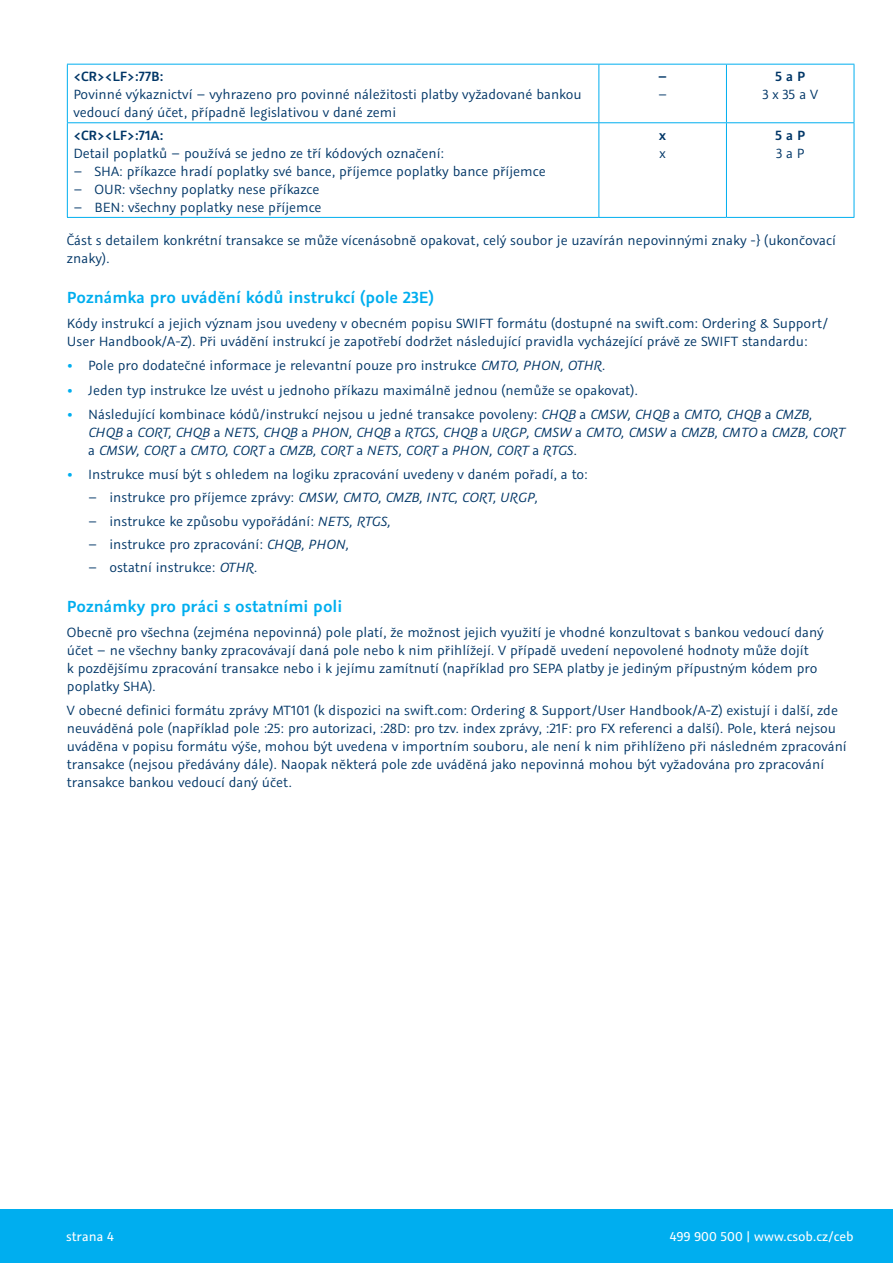
<style>
.page{position:relative;width:893px;height:1263px;background:#fff}
.page>*{position:absolute;margin:0;border:0;box-sizing:border-box;transform-origin:0 0}
.podnadpis_x_x_x{font:600 18px "Graublau Sans";color:#00aeef}
.normal_text{font:15px/18px "Graublau Sans";color:#003667}
.normal_text_tabulka{font:15px/18px "Graublau Sans";color:#003667}
.normal_text-2{font:italic 15px/18px "Graublau Sans";color:#003667}
.normal_text_tabulka-2{font:600 15px "Graublau Sans";color:#003667}
.t1{font:14.4px "Graublau Sans";color:#fff}
.s1{font-weight:700;color:#00aeef}
.s2{font-style:italic}
.s3{font-weight:700;font-style:normal;color:#00aeef}
.s4{font-style:normal}
</style>
<div class="page">
<div style="left:0;top:1209px;width:893px;height:54px;background:#00aeef"></div>
<hr style="left:67px;top:64px;width:532px;height:1px;background:#00aeef">
<hr style="left:67px;top:65px;width:1px;height:57px;background:#00aeef">
<hr style="left:67px;top:122px;width:532px;height:1px;background:#00aeef">
<hr style="left:67px;top:123px;width:1px;height:94px;background:#00aeef">
<hr style="left:67px;top:217px;width:532px;height:1px;background:#00aeef">
<hr style="left:599px;top:64px;width:127px;height:1px;background:#00aeef">
<hr style="left:598px;top:65px;width:1px;height:57px;background:#00aeef">
<hr style="left:599px;top:122px;width:127px;height:1px;background:#00aeef">
<hr style="left:598px;top:123px;width:1px;height:94px;background:#00aeef">
<hr style="left:599px;top:217px;width:127px;height:1px;background:#00aeef">
<hr style="left:726px;top:64px;width:128px;height:1px;background:#00aeef">
<hr style="left:726px;top:65px;width:1px;height:57px;background:#00aeef">
<hr style="left:854px;top:65px;width:1px;height:57px;background:#00aeef">
<hr style="left:726px;top:122px;width:128px;height:1px;background:#00aeef">
<hr style="left:726px;top:123px;width:1px;height:94px;background:#00aeef">
<hr style="left:854px;top:123px;width:1px;height:94px;background:#00aeef">
<hr style="left:726px;top:217px;width:128px;height:1px;background:#00aeef">
<p class="normal_text_tabulka-2" style="left:73px;top:67px;width:92px">&lt;CR&gt;&lt;LF&gt;:77B:</p>
<p class="normal_text_tabulka" style="left:73px;top:85px;width:510px">Povinné výkaznictví – vyhrazeno pro povinné náležitosti platby vyžadované bankou vedoucí daný účet, případně legislativou v dané zemi</p>
<p class="normal_text_tabulka-2" style="left:73px;top:125px;width:92px">&lt;CR&gt;&lt;LF&gt;:71A:</p>
<p class="normal_text_tabulka" style="left:73px;top:144px;width:372px">Detail poplatků – používá se jedno ze tří kódových označení:</p>
<p class="normal_text_tabulka" style="left:73px;top:162px;width:474px">– SHA: příkazce hradí poplatky své bance, příjemce poplatky bance příjemce</p>
<p class="normal_text_tabulka" style="left:73px;top:180px;width:248px">– OUR: všechny poplatky nese příkazce</p>
<p class="normal_text_tabulka" style="left:73px;top:198px;width:250px">– BEN: všechny poplatky nese příjemce</p>
<p class="normal_text_tabulka-2" style="left:658px;top:67px;width:11px">–</p>
<p class="normal_text_tabulka" style="left:658px;top:85px;width:11px">–</p>
<p class="normal_text_tabulka-2" style="left:659px;top:125px;width:8px">x</p>
<p class="normal_text_tabulka" style="left:660px;top:144px;width:8px">x</p>
<p class="normal_text_tabulka-2" style="left:775px;top:67px;width:32px">5 a P</p>
<p class="normal_text_tabulka" style="left:762px;top:85px;width:57px">3 x 35 a V</p>
<p class="normal_text_tabulka-2" style="left:775px;top:125px;width:32px">5 a P</p>
<p class="normal_text_tabulka" style="left:776px;top:144px;width:30px">3 a P</p>
<p class="normal_text" style="left:67px;top:231px;width:770px">Část s detailem konkrétní transakce se může vícenásobně opakovat, celý soubor je uzavírán nepovinnými znaky -} (ukončovací znaky).</p>
<p class="podnadpis_x_x_x" style="left:67px;top:286px;width:368px">Poznámka pro uvádění kódů instrukcí (pole 23E)</p>
<p class="normal_text" style="left:67px;top:314px;width:763px">Kódy instrukcí a jejich význam jsou uvedeny v obecném popisu SWIFT formátu (dostupné na swift.com: Ordering &amp; Support/<br>User Handbook/A-Z). Při uvádění instrukcí je zapotřebí dodržet následující pravidla vycházející právě ze SWIFT standardu:</p>
<p class="normal_text" style="left:67px;top:356px;width:540px"><span class="s1">•</span> Pole pro dodatečné informace je relevantní pouze pro instrukce <span class="s2">CMTO, PHON, OTHR</span>.</p>
<p class="normal_text" style="left:67px;top:381px;width:572px"><span class="s1">•</span> Jeden typ instrukce lze uvést u jednoho příkazu maximálně jednou (nemůže se opakovat).</p>
<p class="normal_text-2" style="left:88px;top:405px;width:758px;text-indent:-21px"><span class="s3">•</span> <span class="s4">Následující kombinace kódů/instrukcí nejsou u jedné transakce povoleny:</span> CHQB <span class="s4">a</span> CMSW, CHQB <span class="s4">a</span> CMTO, CHQB <span class="s4">a</span> CMZB,<br>CHQB <span class="s4">a</span> CORT, CHQB <span class="s4">a</span> NETS, CHQB <span class="s4">a</span> PHON, CHQB <span class="s4">a</span> RTGS, CHQB <span class="s4">a</span> URGP, CMSW <span class="s4">a</span> CMTO, CMSW <span class="s4">a</span> CMZB, CMTO <span class="s4">a</span> CMZB, CORT <span class="s4">a</span> CMSW, CORT <span class="s4">a</span> CMTO, CORT <span class="s4">a</span> CMZB, CORT <span class="s4">a</span> NETS, CORT <span class="s4">a</span> PHON, CORT <span class="s4">a</span> RTGS<span class="s4">.</span></p>
<p class="normal_text" style="left:67px;top:465px;width:522px"><span class="s1">•</span> Instrukce musí být s ohledem na logiku zpracování uvedeny v daném pořadí, a to:</p>
<p class="normal_text-2" style="left:88px;top:489px;width:452px"><span class="s4">– instrukce pro příjemce zprávy:</span> CMSW, CMTO, CMZB, INTC, CORT, URGP,</p>
<p class="normal_text" style="left:88px;top:512px;width:304px">– instrukce ke způsobu vypořádání: <span class="s2">NETS, RTGS,</span></p>
<p class="normal_text" style="left:88px;top:535px;width:262px">– instrukce pro zpracování: <span class="s2">CHQB, PHON,</span></p>
<p class="normal_text" style="left:88px;top:558px;width:171px">– ostatní instrukce: <span class="s2">OTHR</span>.</p>
<p class="podnadpis_x_x_x" style="left:67px;top:595px;width:277px">Poznámky pro práci s ostatními poli</p>
<p class="normal_text" style="left:67px;top:623px;width:758px">Obecně pro všechna (zejména nepovinná) pole platí, že možnost jejich využití je vhodné konzultovat s bankou vedoucí daný účet – ne všechny banky zpracovávají daná pole nebo k nim přihlížejí. V případě uvedení nepovolené hodnoty může dojít<br>k pozdějšímu zpracování transakce nebo i k jejímu zamítnutí (například pro SEPA platby je jediným přípustným kódem pro poplatky SHA).</p>
<p class="normal_text" style="left:67px;top:701px;width:781px">V obecné definici formátu zprávy MT101 (k dispozici na swift.com: Ordering &amp; Support/User Handbook/A-Z) existují i další, zde neuváděná pole (například pole :25: pro autorizaci, :28D: pro tzv. index zprávy, :21F: pro FX referenci a další). Pole, která nejsou uváděna v popisu formátu výše, mohou být uvedena v importním souboru, ale není k nim přihlíženo při následném zpracování transakce (nejsou předávány dále). Naopak některá pole zde uváděná jako nepovinná mohou být vyžadována pro zpracování transakce bankou vedoucí daný účet.</p>
<p class="t1" style="left:66px;top:1227px;width:49px">strana 4</p>
<p class="t1" style="left:670px;top:1227px;width:185px">499 900 500 | www.csob.cz/ceb</p>
</div>
